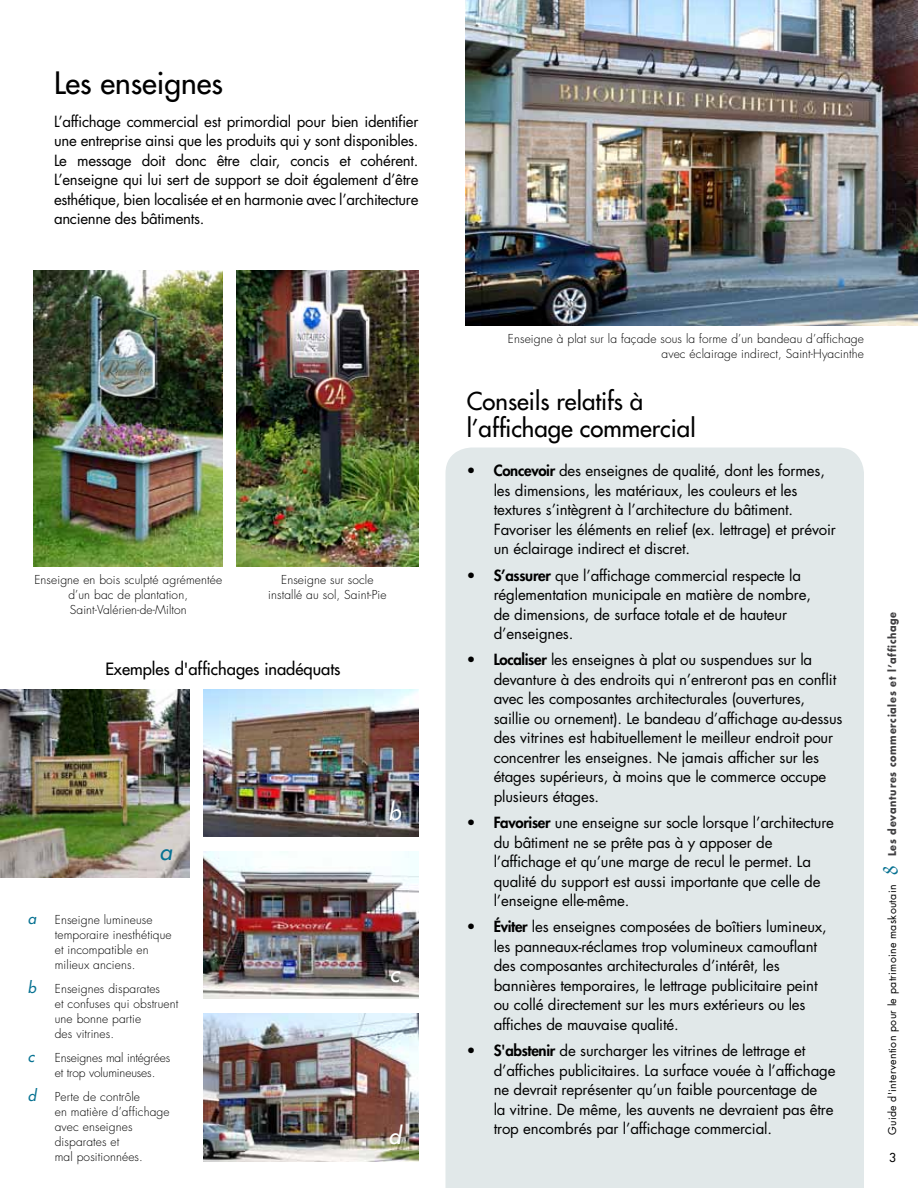
<style>
.page{position:relative;width:918px;height:1188px;background:#fff}
.page>*{position:absolute;margin:0;border:0;box-sizing:border-box;transform-origin:0 0}
.t1{font:500 30px "Futura Std";color:#000}
.t2{font:500 24px/27px "Futura Std";color:#000}
.t3{font:italic 500 22.5px "Futura Std";color:#fff}
.t4{font:italic 500 22.5px "Futura Std";color:#077292}
.t5{font:500 16.5px "Futura Std";color:#000}
.t6{font:15px/19.5px "Futura Std";letter-spacing:-.01em;color:#000}
.t7{font:italic 500 15px "Futura Std";color:#077292}
.t8{font:300 12px/15px "Futura Std";letter-spacing:.01em;color:#000}
.t9{font:300 12px/15px "Futura Std";letter-spacing:-.01em;color:#000}
.t10{font:500 12px "Futura Std";color:#000}
.t11{font:10.5px "Futura Std";letter-spacing:.03em;color:#000}
.s1{font-weight:500;font-style:italic;font-size:15px;color:#077292}
.s2{font-weight:800}
.s3{font-family:"Duc De Berry LT Std";font-size:22.5px;color:#077292}
.s4{font-weight:700;color:#414042}
</style>
<div class="page">
<img style="left:466px;top:0;width:452px;height:325px">
<div style="left:446px;top:448px;width:418px;height:740px;background:#e1e8e9"></div>
<img style="left:236px;top:271px;width:182px;height:296px">
<img style="left:34px;top:270px;width:189px;height:297px">
<img style="left:204px;top:689px;width:214px;height:148px">
<img style="left:204px;top:851px;width:214px;height:148px">
<img style="left:204px;top:1013px;width:214px;height:148px">
<img style="left:0;top:689px;width:189px;height:188px">
<h1 class="t1" style="left:54px;top:64px;width:170px">Les enseignes</h1>
<p class="t6" style="left:54px;top:112px;width:366px;text-align:justify">L’affichage commercial est primordial pour bien identifier une entreprise ainsi que les produits qui y sont disponibles.<br>Le message doit donc être clair, concis et cohérent.<br>L’enseigne qui lui sert de support se doit également d’être esthétique, bien localisée et en harmonie avec l’architecture ancienne des bâtiments.</p>
<p class="t8" style="left:34px;top:573px;width:189px;text-align:center">Enseigne en bois sculpté agrémentée d’un bac de plantation,<br>Saint-Valérien-de-Milton</p>
<p class="t8" style="left:268px;top:573px;width:120px;text-align:center">Enseigne sur socle installé au sol, Saint-Pie</p>
<p class="t5" style="left:105px;top:658px;width:237px">Exemples d'affichages inadéquats</p>
<h3 class="t4" style="left:160px;top:838px;width:14px">a</h3>
<p class="t8" style="left:55px;top:912px;width:118px;text-indent:-27px"><span class="s1">a</span> Enseigne lumineuse temporaire inesthétique et incompatible en milieux anciens.</p>
<p class="t8" style="left:55px;top:981px;width:125px;text-indent:-27px"><span class="s1">b</span> Enseignes disparates<br>et confuses qui obstruent une bonne partie<br>des vitrines.</p>
<p class="t7" style="left:28px;top:1047px;width:8px">c</p>
<p class="t9" style="left:55px;top:1050px;width:117px">Enseignes mal intégrées et trop volumineuses.</p>
<p class="t8" style="left:55px;top:1089px;width:116px;text-indent:-27px"><span class="s1">d</span> Perte de contrôle<br>en matière d’affichage avec enseignes disparates et<br>mal positionnées.</p>
<h3 class="t3" style="left:389px;top:797px;width:14px">b</h3>
<h3 class="t3" style="left:390px;top:959px;width:11px">c</h3>
<h3 class="t3" style="left:389px;top:1121px;width:14px">d</h3>
<p class="t8" style="left:508px;top:331px;width:358px;text-align:right">Enseigne à plat sur la façade sous la forme d’un bandeau d’affichage avec éclairage indirect, Saint-Hyacinthe</p>
<h2 class="t2" style="left:467px;top:388px;width:230px">Conseils relatifs à l’affichage commercial</h2>
<p class="t6" style="left:494px;top:461px;width:344px;text-indent:-27px"><span class="s2">• Concevoir</span> des enseignes de qualité, dont les formes, les dimensions, les matériaux, les couleurs et les textures s’intègrent à l’architecture du bâtiment.<br>Favoriser les éléments en relief (ex. lettrage) et prévoir un éclairage indirect et discret.</p>
<p class="t6" style="left:494px;top:566px;width:319px;text-indent:-27px"><span class="s2">• S’assurer</span> que l’affichage commercial respecte la réglementation municipale en matière de nombre, de dimensions, de surface totale et de hauteur d’enseignes.</p>
<p class="t6" style="left:494px;top:650px;width:350px;text-indent:-27px"><span class="s2">• Localiser</span> les enseignes à plat ou suspendues sur la devanture à des endroits qui n’entreront pas en conflit avec les composantes architecturales (ouvertures, saillie ou ornement). Le bandeau d’affichage au-dessus des vitrines est habituellement le meilleur endroit pour concentrer les enseignes. Ne jamais afficher sur les étages supérieurs, à moins que le commerce occupe plusieurs étages.</p>
<p class="t6" style="left:494px;top:813px;width:342px;text-indent:-27px"><span class="s2">• Favoriser</span> une enseigne sur socle lorsque l’architecture du bâtiment ne se prête pas à y apposer de l’affichage et qu’une marge de recul le permet. La qualité du support est aussi importante que celle de l’enseigne elle-même.</p>
<p class="t6" style="left:494px;top:917px;width:335px;text-indent:-27px"><span class="s2">• Éviter</span> les enseignes composées de boîtiers lumineux, les panneaux-réclames trop volumineux camouflant des composantes architecturales d’intérêt, les bannières temporaires, le lettrage publicitaire peint ou collé directement sur les murs extérieurs ou les affiches de mauvaise qualité.</p>
<p class="t6" style="left:494px;top:1041px;width:343px;text-indent:-27px"><span class="s2">• S'abstenir</span> de surcharger les vitrines de lettrage et d’affiches publicitaires. La surface vouée à l’affichage ne devrait représenter qu’un faible pourcentage de<br>la vitrine. De même, les auvents ne devraient pas être trop encombrés par l’affichage commercial.</p>
<p class="t11" style="left:886px;top:1135px;width:525px;rotate:-90deg">Guide d'intervention pour le patrimoine maskoutain <span class="s3">8</span> <span class="s4">Les devantures commerciales et l’affichage</span></p>
<p class="t10" style="left:889px;top:1150px;width:8px">3</p>
</div>
